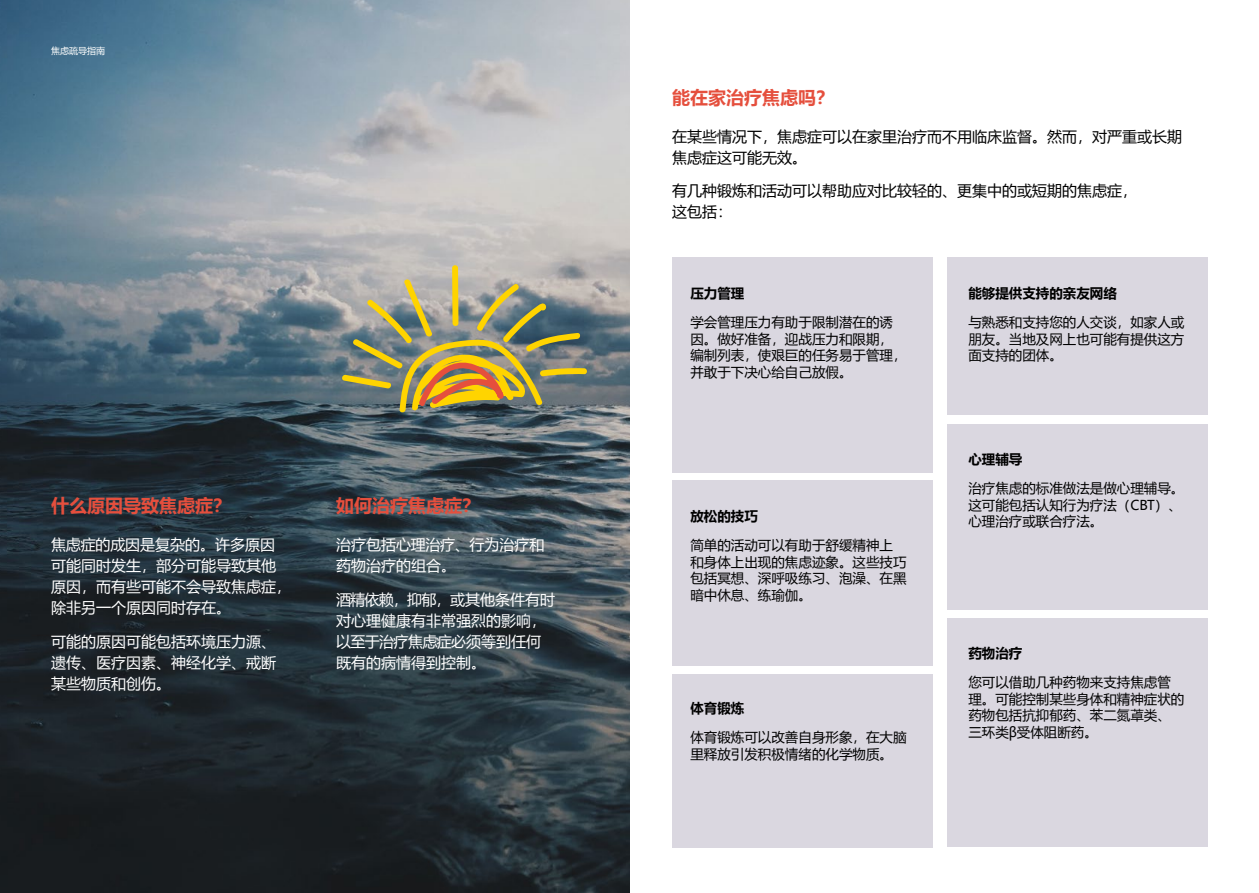
<style>
.page{position:relative;width:1259px;height:893px;background:#fff}
.page>*{position:absolute;margin:0;border:0;box-sizing:border-box;transform-origin:0 0}
.t1{font:700 18px "Microsoft Ya Hei";color:#e54f3d}
.t2{font:15px/21px "Microsoft Ya Hei";color:#fff}
.t3{font:15px/21px "Microsoft Ya Hei";color:#000}
.t4{font:13.5px/16.5px "Microsoft Ya Hei";color:#000}
.t5{font:700 13.5px "Microsoft Ya Hei";color:#000}
.t6{font:9px "Microsoft Ya Hei";color:#fff}
</style>
<div class="page">
<img style="left:0;top:0;width:629px;height:893px">
<svg style="left:342px;top:265px;width:245px;height:147px;background:#9d9773"></svg>
<div style="left:672px;top:257px;width:260px;height:216px;background:#dad7e0"></div>
<div style="left:947px;top:257px;width:261px;height:158px;background:#dad7e0"></div>
<div style="left:672px;top:480px;width:260px;height:185px;background:#dad7e0"></div>
<div style="left:947px;top:425px;width:261px;height:185px;background:#dad7e0"></div>
<div style="left:672px;top:674px;width:260px;height:173px;background:#dad7e0"></div>
<div style="left:947px;top:618px;width:261px;height:229px;background:#dad7e0"></div>
<p class="t6" style="left:51px;top:45px;width:55px">焦虑疏导指南</p>
<h1 class="t1" style="left:51px;top:493px;width:181px">什么原因导致焦虑症？</h1>
<p class="t2" style="left:51px;top:534px;width:241px">焦虑症的成因是复杂的。许多原因可能同时发生，部分可能导致其他原因，而有些可能不会导致焦虑症，除非另一个原因同时存在。</p>
<p class="t2" style="left:51px;top:630px;width:226px;text-align:justify">可能的原因可能包括环境压力源、遗传、医疗因素、神经化学、戒断某些物质和创伤。</p>
<h1 class="t1" style="left:336px;top:493px;width:146px">如何治疗焦虑症？</h1>
<p class="t2" style="left:336px;top:534px;width:210px">治疗包括心理治疗、行为治疗和药物治疗的组合。</p>
<p class="t2" style="left:336px;top:588px;width:221px">酒精依赖，抑郁，或其他条件有时对心理健康有非常强烈的影响，以至于治疗焦虑症必须等到任何既有的病情得到控制。</p>
<h1 class="t1" style="left:672px;top:85px;width:164px">能在家治疗焦虑吗？</h1>
<p class="t3" style="left:672px;top:125px;width:512px">在某些情况下，焦虑症可以在家里治疗而不用临床监督。然而，对严重或长期焦虑症这可能无效。</p>
<p class="t3" style="left:672px;top:180px;width:467px">有几种锻炼和活动可以帮助应对比较轻的、更集中的或短期的焦虑症，这包括：</p>
<p class="t5" style="left:690px;top:284px;width:55px">压力管理</p>
<p class="t4" style="left:690px;top:314px;width:217px">学会管理压力有助于限制潜在的诱因。做好准备，迎战压力和限期，编制列表，使艰巨的任务易于管理，并敢于下决心给自己放假。</p>
<p class="t5" style="left:690px;top:507px;width:69px">放松的技巧</p>
<p class="t4" style="left:690px;top:537px;width:217px">简单的活动可以有助于舒缓精神上和身体上出现的焦虑迹象。这些技巧包括冥想、深呼吸练习、泡澡、在黑暗中休息、练瑜伽。</p>
<p class="t5" style="left:690px;top:699px;width:55px">体育锻炼</p>
<p class="t4" style="left:690px;top:729px;width:217px">体育锻炼可以改善自身形象，在大脑里释放引发积极情绪的化学物质。</p>
<p class="t5" style="left:968px;top:284px;width:150px">能够提供支持的亲友网络</p>
<p class="t4" style="left:968px;top:314px;width:217px;text-align:justify">与熟悉和支持您的人交谈，如家人或朋友。当地及网上也可能有提供这方面支持的团体。</p>
<p class="t5" style="left:968px;top:450px;width:55px">心理辅导</p>
<p class="t4" style="left:968px;top:480px;width:217px">治疗焦虑的标准做法是做心理辅导。这可能包括认知行为疗法（CBT）、心理治疗或联合疗法。</p>
<p class="t5" style="left:968px;top:643px;width:55px">药物治疗</p>
<p class="t4" style="left:968px;top:673px;width:217px">您可以借助几种药物来支持焦虑管理。可能控制某些身体和精神症状的药物包括抗抑郁药、苯二氮䓬类、三环类β受体阻断药。</p>
</div>
